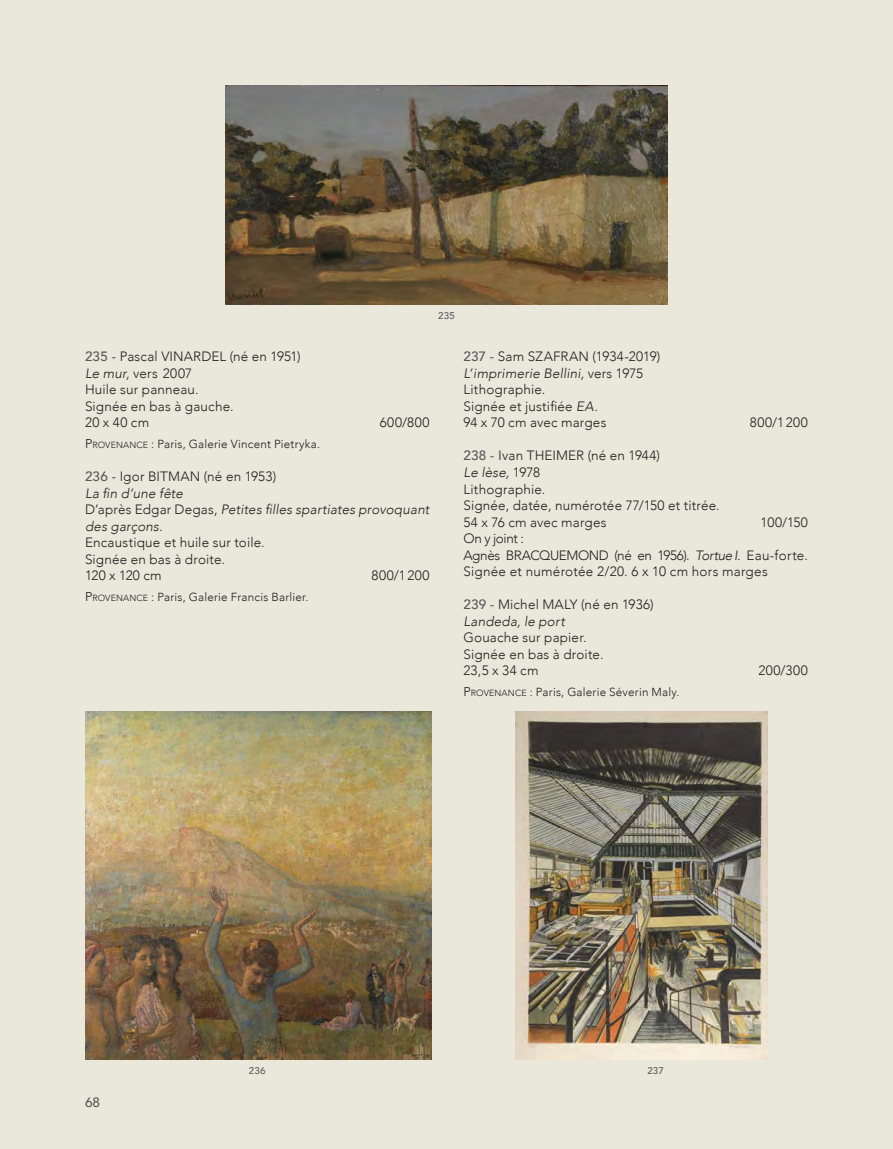
<style>
.page{position:relative;width:893px;height:1149px;background:#fff}
.page>*{position:absolute;margin:0;border:0;box-sizing:border-box;transform-origin:0 0}
.FICHE{font:300 13.5px/16.5px "Avenir";letter-spacing:.015em;color:#231f20}
.Titre_oeuvre{font:italic 300 13.5px "Avenir";letter-spacing:.015em;color:#231f20}
.FICHE-2{font:italic 300 13.5px/16.5px "Avenir";letter-spacing:.01em;color:#231f20}
.Titre_oeuvre-2{font:300 13.5px "Avenir";letter-spacing:.02em;color:#231f20}
.t1{font:500 13.5px "Avenir";color:#57585a}
.notes{font:300 11.7px "Avenir";letter-spacing:.02em;color:#231f20}
.t2{font:500 9.75px "Avenir";letter-spacing:.02em;color:#57585a}
.s1{font-weight:500;color:#57585a}
.s2{font-style:italic}
.s3{font-size:12.75px}
.s4{font-size:8.85px}
.s5{font-style:normal}
</style>
<div class="page">
<div style="left:0;top:0;width:893px;height:1148px;background:#e9e8db"></div>
<img style="left:225px;top:85px;width:443px;height:219px">
<img style="left:516px;top:711px;width:252px;height:348px">
<img style="left:85px;top:711px;width:346px;height:348px">
<p class="t2" style="left:438px;top:307px;width:18px">235</p>
<p class="FICHE" style="left:85px;top:348px;width:217px"><span class="s1">235 -</span> Pascal VINARDEL (né en 1951)</p>
<p class="Titre_oeuvre-2" style="left:85px;top:365px;width:108px"><span class="s2">Le mur,</span> vers 2007</p>
<p class="FICHE" style="left:85px;top:381px;width:115px">Huile sur panneau.</p>
<p class="FICHE" style="left:85px;top:398px;width:150px">Signée en bas à gauche.</p>
<p class="FICHE" style="left:85px;top:414px;width:66px">20 x 40 cm</p>
<p class="FICHE" style="left:380px;top:414px;width:51px">600/800</p>
<p class="notes" style="left:85px;top:437px;width:237px"><span class="s3">P</span><span class="s4">ROVENANCE</span> : Paris, Galerie Vincent Pietryka.</p>
<p class="FICHE" style="left:85px;top:468px;width:193px"><span class="s1">236 -</span> Igor BITMAN (né en 1953)</p>
<p class="Titre_oeuvre" style="left:85px;top:485px;width:99px">La fin d’une fête</p>
<p class="FICHE-2" style="left:85px;top:501px;width:346px"><span class="s5">D’après Edgar Degas,</span> Petites filles spartiates provoquant des garçons.</p>
<p class="FICHE" style="left:85px;top:534px;width:181px">Encaustique et huile sur toile.</p>
<p class="FICHE" style="left:85px;top:550px;width:142px">Signée en bas à droite.</p>
<p class="FICHE" style="left:85px;top:567px;width:78px">120 x 120 cm</p>
<p class="FICHE" style="left:371px;top:567px;width:59px">800/1200</p>
<p class="notes" style="left:85px;top:590px;width:225px"><span class="s3">P</span><span class="s4">ROVENANCE</span> : Paris, Galerie Francis Barlier.</p>
<p class="FICHE" style="left:463px;top:348px;width:198px"><span class="s1">237 -</span> Sam SZAFRAN (1934-2019)</p>
<p class="Titre_oeuvre" style="left:463px;top:365px;width:181px">L’imprimerie Bellini, <span class="s5">vers 1975</span></p>
<p class="FICHE" style="left:463px;top:381px;width:83px">Lithographie.</p>
<p class="FICHE" style="left:463px;top:398px;width:136px">Signée et justifiée <span class="s2">EA.</span></p>
<p class="FICHE" style="left:463px;top:414px;width:144px">94 x 70 cm avec marges</p>
<p class="FICHE" style="left:750px;top:414px;width:59px">800/1200</p>
<p class="FICHE" style="left:463px;top:447px;width:198px"><span class="s1">238 - I</span>van THEIMER (né en 1944)</p>
<p class="Titre_oeuvre" style="left:463px;top:464px;width:78px">Le lèse, <span class="s5">1978</span></p>
<p class="FICHE" style="left:463px;top:480px;width:83px">Lithographie.</p>
<p class="FICHE" style="left:463px;top:497px;width:258px">Signée, datée, numérotée 77/150 et titrée.</p>
<p class="FICHE" style="left:463px;top:513px;width:145px">54 x 76 cm avec marges</p>
<p class="FICHE" style="left:761px;top:513px;width:49px">100/150</p>
<p class="FICHE" style="left:463px;top:530px;width:62px">On y joint :</p>
<p class="FICHE" style="left:463px;top:546px;width:346px">Agnès BRACQUEMOND (né en 1956). <span class="s2">Tortue I.</span> Eau-forte.<br>Signée et numérotée 2/20. 6 x 10 cm hors marges</p>
<p class="FICHE" style="left:463px;top:596px;width:192px"><span class="s1">239 -</span> Michel MALY (né en 1936)</p>
<p class="Titre_oeuvre" style="left:463px;top:612px;width:103px">Landeda, le port</p>
<p class="FICHE" style="left:463px;top:629px;width:125px">Gouache sur papier.</p>
<p class="FICHE" style="left:463px;top:645px;width:142px">Signée en bas à droite.</p>
<p class="FICHE" style="left:463px;top:662px;width:77px">23,5 x 34 cm</p>
<p class="FICHE" style="left:758px;top:662px;width:51px">200/300</p>
<p class="notes" style="left:463px;top:684px;width:218px"><span class="s3">P</span><span class="s4">ROVENANCE</span> : Paris, Galerie Séverin Maly.</p>
<p class="t1" style="left:85px;top:1090px;width:17px">68</p>
<p class="t2" style="left:249px;top:1061px;width:18px">236</p>
<p class="t2" style="left:647px;top:1061px;width:18px">237</p>
</div>
